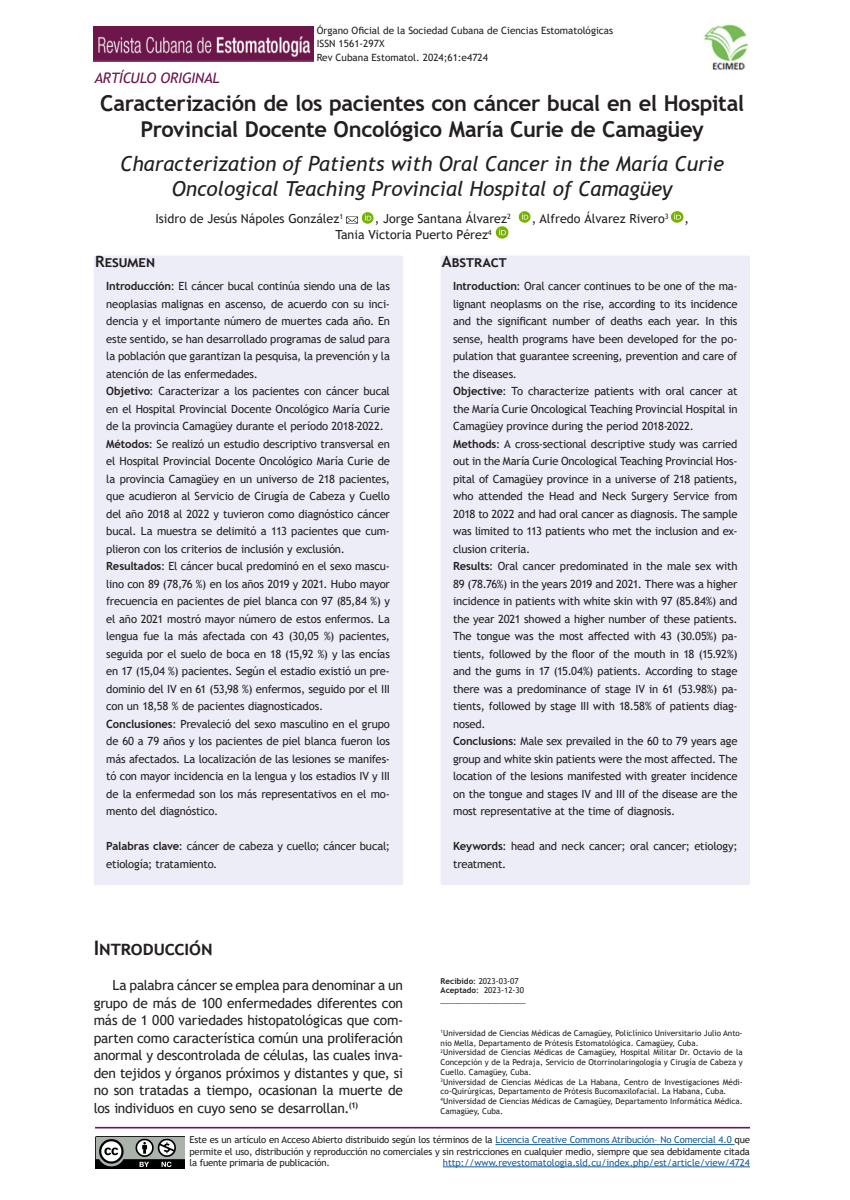
<style>
.page{position:relative;width:850px;height:1200px;background:#fff}
.page>*{position:absolute;margin:0;border:0;box-sizing:border-box;transform-origin:0 0}
._01_Título{font:700 21.88px/26.2px "Trebuchet MS";letter-spacing:-.015em;color:#231f20;text-align:center}
._02_Titulo_Lang{font:italic 20.62px/24.8px "Trebuchet MS";color:#231f20;text-align:center}
._01_Val{font:700 20px "Trebuchet MS";color:#231f20}
._04_Título_resumen{font:700 15.62px "Trebuchet MS";letter-spacing:.005em;color:#231f20}
.t1{font:italic 14.38px "Trebuchet MS";letter-spacing:-.02em;color:#6d164b}
._00_Cuerpo_de_texto_MARGEN{font:13.75px/17.5px "Trebuchet MS";letter-spacing:-.015em;color:#231f20;text-align:justify}
.t2{font:12.5px "Trebuchet MS";color:#231f20}
._06_Cuerpo_resumen{font:11.25px/17.5px "Trebuchet MS";letter-spacing:-.015em;color:#231f20;text-align:justify}
.t3{font:10px/13.8px "Trebuchet MS";color:#231f20}
.t4{font:9.56px/11.5px "Trebuchet MS";letter-spacing:-.02em;color:#231f20;text-align:justify}
.t5{font:9.56px "Trebuchet MS";color:#175d9e}
._06_Afiliación{font:8.12px/9.8px "Trebuchet MS";color:#231f20}
.s1{font-weight:700}
.s2{color:#175d9e}
</style>
<div class="page">
<img style="left:703px;top:24px;width:46px;height:46px">
<hr style="left:496px;top:1144px;width:239px;height:1px;background:#175d9e">
<hr style="left:443px;top:1167px;width:307px;height:1px;background:#175d9e">
<img style="left:95px;top:1136px;width:90px;height:33px">
<hr style="left:95px;top:1127px;width:655px;height:1px;background:#6d164b">
<img style="left:94px;top:26px;width:219px;height:36px">
<svg style="left:347px;top:216px;width:11px;height:8px"></svg>
<img style="left:361px;top:212px;width:13px;height:12px">
<img style="left:518px;top:211px;width:13px;height:12px">
<svg style="left:671px;top:211px;width:13px;height:12px"></svg>
<svg style="left:496px;top:226px;width:13px;height:13px"></svg>
<div style="left:94px;top:256px;width:309px;height:629px;background:#ededf7;border-radius:2px"></div>
<div style="left:441px;top:256px;width:309px;height:629px;background:#ededf7;border-radius:2px"></div>
<p class="t1" style="left:94px;top:69px;width:127px">ARTÍCULO ORIGINAL</p>
<p class="t3" style="left:317px;top:23px;width:298px">Órgano Oficial de la Sociedad Cubana de Ciencias Estomatológicas<br>ISSN 1561-297X<br>Rev Cubana Estomatol. 2024;61:e4724</p>
<p class="_01_Título" style="left:100px;top:90px;width:646px">Caracterización de los pacientes con cáncer bucal en el Hospital<br>Provincial Docente Oncológico María Curie de Camagüey</p>
<p class="_02_Titulo_Lang" style="left:120px;top:151px;width:606px">Characterization of Patients with Oral Cancer in the María Curie<br>Oncological Teaching Provincial Hospital of Camagüey</p>
<p class="t2" style="left:155px;top:211px;width:189px">Isidro de Jesús Nápoles González<sup>1</sup></p>
<p class="t2" style="left:375px;top:211px;width:138px">, Jorge Santana Álvarez<sup>2</sup></p>
<p class="t2" style="left:532px;top:211px;width:138px">, Alfredo Álvarez Rivero<sup>3</sup></p>
<p class="t2" style="left:684px;top:211px;width:6px">,</p>
<p class="t2" style="left:335px;top:227px;width:158px">Tania Victoria Puerto Pérez<sup>4</sup></p>
<p class="_04_Título_resumen" style="left:95px;top:252px;width:62px">Resumen</p>
<p class="_06_Cuerpo_resumen" style="left:106px;top:277px;width:285px"><span class="s1">Introducción</span>: El cáncer bucal continúa siendo una de las neoplasias malignas en ascenso, de acuerdo con su inci&shy;dencia y el importante número de muertes cada año. En este sentido, se han desarrollado programas de salud para la población que garantizan la pesquisa, la prevención y la atención de las enfermedades.</p>
<p class="_06_Cuerpo_resumen" style="left:106px;top:382px;width:285px"><span class="s1">Objetivo</span>: Caracterizar a los pacientes con cáncer bucal en el Hospital Provincial Docente Oncológico María Curie de la provincia Camagüey durante el período 2018-2022.</p>
<p class="_06_Cuerpo_resumen" style="left:106px;top:435px;width:285px"><span class="s1">Métodos</span>: Se realizó un estudio descriptivo transversal en el Hospital Provincial Docente Oncológico María Curie de la provincia Camagüey en un universo de 218 pacientes, que acudieron al Servicio de Cirugía de Cabeza y Cuello del año 2018 al 2022 y tuvieron como diagnóstico cáncer bucal. La muestra se delimitó a 113 pacientes que cum&shy;plieron con los criterios de inclusión y exclusión.</p>
<p class="_06_Cuerpo_resumen" style="left:106px;top:557px;width:285px"><span class="s1">Resultados</span>: El cáncer bucal predominó en el sexo mascu&shy;lino con 89 (78,76 %) en los años 2019 y 2021. Hubo mayor frecuencia en pacientes de piel blanca con 97 (85,84 %) y el año 2021 mostró mayor número de estos enfermos. La lengua fue la más afectada con 43 (30,05 %) pacientes, seguida por el suelo de boca en 18 (15,92 %) y las encías en 17 (15,04 %) pacientes. Según el estadio existió un pre&shy;dominio del IV en 61 (53,98 %) enfermos, seguido por el III con un 18,58 % de pacientes diagnosticados.</p>
<p class="_06_Cuerpo_resumen" style="left:106px;top:715px;width:285px"><span class="s1">Conclusiones</span>: Prevaleció del sexo masculino en el grupo de 60 a 79 años y los pacientes de piel blanca fueron los más afectados. La localización de las lesiones se manifes&shy;tó con mayor incidencia en la lengua y los estadios IV y III de la enfermedad son los más representativos en el mo&shy;mento del diagnóstico.</p>
<p class="_06_Cuerpo_resumen" style="left:106px;top:837px;width:285px"><span class="s1">Palabras clave</span>: cáncer de cabeza y cuello; cáncer bucal; etiología; tratamiento.</p>
<p class="_04_Título_resumen" style="left:442px;top:252px;width:66px">Abstract</p>
<p class="_06_Cuerpo_resumen" style="left:453px;top:277px;width:286px"><span class="s1">Introduction</span>: Oral cancer continues to be one of the ma&shy;lignant neoplasms on the rise, according to its incidence and the significant number of deaths each year. In this sense, health programs have been developed for the po&shy;pulation that guarantee screening, prevention and care of the diseases.</p>
<p class="_06_Cuerpo_resumen" style="left:453px;top:382px;width:286px"><span class="s1">Objective</span>: To characterize patients with oral cancer at the María Curie Oncological Teaching Provincial Hospital in Camagüey province during the period 2018-2022.</p>
<p class="_06_Cuerpo_resumen" style="left:453px;top:435px;width:286px"><span class="s1">Methods</span>: A cross-sectional descriptive study was carried out in the María Curie Oncological Teaching Provincial Hos&shy;pital of Camagüey province in a universe of 218 patients, who attended the Head and Neck Surgery Service from 2018 to 2022 and had oral cancer as diagnosis. The sample was limited to 113 patients who met the inclusion and ex&shy;clusion criteria.</p>
<p class="_06_Cuerpo_resumen" style="left:453px;top:557px;width:286px"><span class="s1">Results</span>: Oral cancer predominated in the male sex with 89 (78.76%) in the years 2019 and 2021. There was a higher incidence in patients with white skin with 97 (85.84%) and the year 2021 showed a higher number of these patients.<br>The tongue was the most affected with 43 (30.05%) pa&shy;tients, followed by the floor of the mouth in 18 (15.92%) and the gums in 17 (15.04%) patients. According to stage there was a predominance of stage IV in 61 (53.98%) pa&shy;tients, followed by stage III with 18.58% of patients diag&shy;nosed.</p>
<p class="_06_Cuerpo_resumen" style="left:453px;top:732px;width:286px"><span class="s1">Conclusions</span>: Male sex prevailed in the 60 to 79 years age group and white skin patients were the most affected. The location of the lesions manifested with greater incidence on the tongue and stages IV and III of the disease are the most representative at the time of diagnosis.</p>
<p class="_06_Cuerpo_resumen" style="left:453px;top:837px;width:286px"><span class="s1">Keywords</span>: head and neck cancer; oral cancer; etiology; treatment.</p>
<p class="_01_Val" style="left:94px;top:935px;width:120px">Introducción</p>
<p class="_00_Cuerpo_de_texto_MARGEN" style="left:94px;top:976px;width:311px;text-indent:19px">La palabra cáncer se emplea para denominar a un grupo de más de 100 enfermedades diferentes con más de 1 000 variedades histopatológicas que com&shy;parten como característica común una proliferación anormal y descontrolada de células, las cuales inva&shy;den tejidos y órganos próximos y distantes y que, si no son tratadas a tiempo, ocasionan la muerte de los individuos en cuyo seno se desarrollan.<sup>(1)</sup></p>
<p class="_06_Afiliación" style="left:441px;top:976px;width:80px"><span class="s1">Recibido</span>: 2023-03-07</p>
<p class="_06_Afiliación" style="left:441px;top:986px;width:85px"><span class="s1">Aceptado</span>: 2023-12-30</p>
<p class="_06_Afiliación" style="left:441px;top:995px;width:87px">____________________</p>
<p class="_06_Afiliación" style="left:441px;top:1028px;width:304px"><sup>1</sup>Universidad de Ciencias Médicas de Camagüey, Policlínico Universitario Julio Anto&shy;nio Mella, Departamento de Prótesis Estomatológica. Camagüey, Cuba.</p>
<p class="_06_Afiliación" style="left:441px;top:1047px;width:304px;text-align:justify"><sup>2</sup>Universidad de Ciencias Médicas de Camagüey, Hospital Militar Dr. Octavio de la Concepción y de la Pedraja, Servicio de Otorrinolaringología y Cirugía de Cabeza y Cuello. Camagüey, Cuba.</p>
<p class="_06_Afiliación" style="left:441px;top:1077px;width:304px"><sup>3</sup>Universidad de Ciencias Médicas de La Habana, Centro de Investigaciones Médi&shy;co-Quirúrgicas, Departamento de Prótesis Bucomaxilofacial. La Habana, Cuba.</p>
<p class="_06_Afiliación" style="left:441px;top:1096px;width:304px"><sup>4</sup>Universidad de Ciencias Médicas de Camagüey, Departamento Informática Médica.<br>Camagüey, Cuba.</p>
<p class="t4" style="left:190px;top:1134px;width:562px">Este es un artículo en Acceso Abierto distribuido según los términos de la <span class="s2">Licencia Creative Commons Atribución– No Comercial 4.0</span> que permite el uso, distribución y reproducción no comerciales y sin restricciones en cualquier medio, siempre que sea debidamente citada la fuente primaria de publicación.</p>
<p class="t5" style="left:443px;top:1156px;width:309px">http://www.revestomatologia.sld.cu/index.php/est/article/view/4724</p>
</div>
